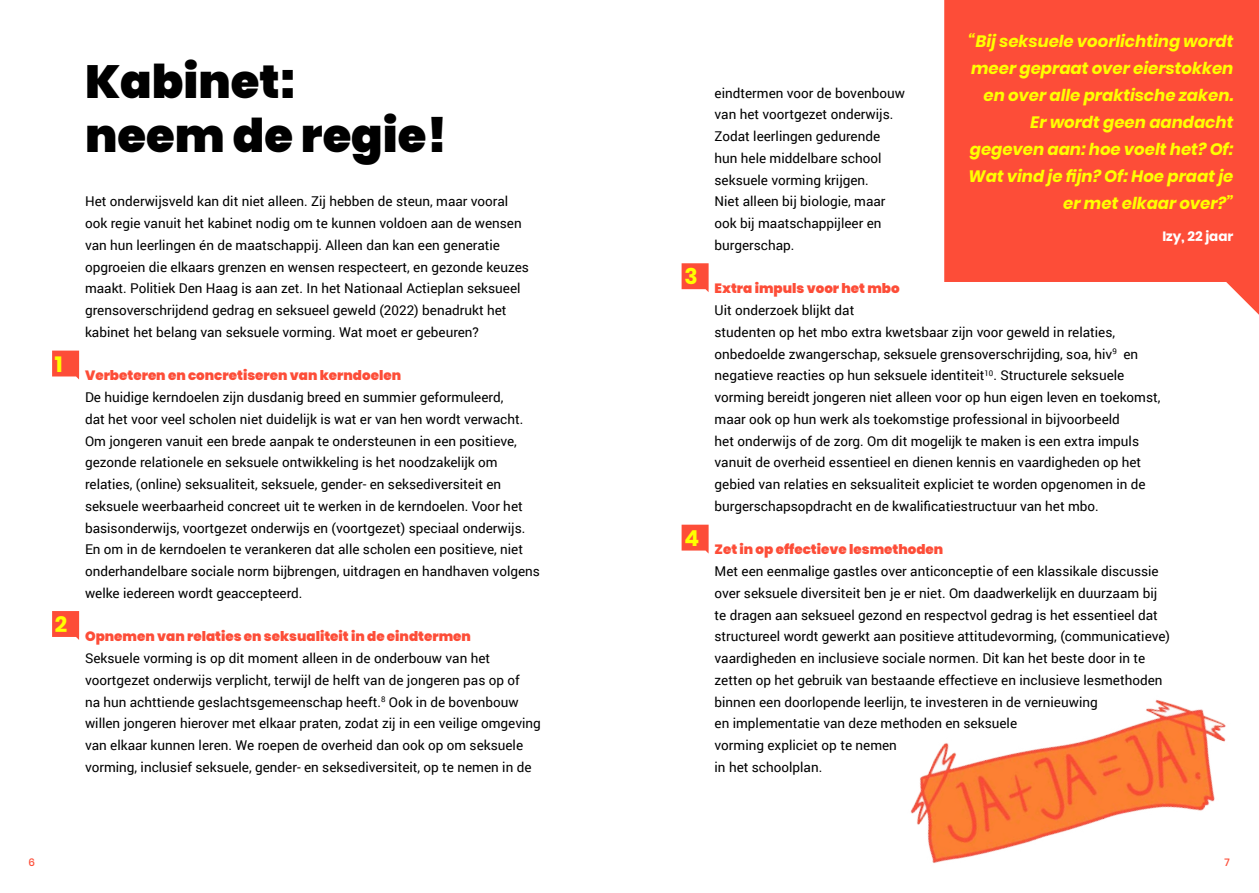
<style>
.page{position:relative;width:1259px;height:893px;background:#fff}
.page>*{position:absolute;margin:0;border:0;box-sizing:border-box;transform-origin:0 0}
.t1{font:900 46.5px/54px "Poppins";color:#000}
.t2{font:700 22.05px "Poppins";color:#ff0}
.t3{font:italic 700 16.5px/27px "Poppins";color:#ff0;text-align:right}
.t4{font:13.5px/21.8px "Roboto";color:#000}
.t5{font:900 13.5px "Poppins";color:#fd4d38}
.t6{font:700 13.5px "Poppins";color:#fff}
.t7{font:500 10.5px "Poppins";color:#fd4d38}
</style>
<div class="page">
<svg style="left:52px;top:351px;width:27px;height:28px"></svg>
<svg style="left:681px;top:263px;width:27px;height:29px"></svg>
<svg style="left:52px;top:611px;width:27px;height:29px"></svg>
<svg style="left:681px;top:525px;width:27px;height:28px"></svg>
<img style="left:910px;top:700px;width:316px;height:163px">
<svg style="left:944px;top:0;width:315px;height:315px;background:#fd5f4c"></svg>
<h2 class="t2" style="left:55px;top:351px;width:9px">1</h2>
<h2 class="t2" style="left:55px;top:611px;width:14px">2</h2>
<h1 class="t1" style="left:85px;top:55px;width:363px">Kabinet:<br>neem de regie!</h1>
<p class="t4" style="left:85px;top:190px;width:445px">Het onderwijsveld kan dit niet alleen. Zij hebben de steun, maar vooral ook regie vanuit het kabinet nodig om te kunnen voldoen aan de wensen van hun leerlingen én de maatschappij. Alleen dan kan een generatie opgroeien die elkaars grenzen en wensen respecteert, en gezonde keuzes maakt. Politiek Den Haag is aan zet. In het Nationaal Actieplan seksueel grensoverschrijdend gedrag en seksueel geweld (2022) benadrukt het kabinet het belang van seksuele vorming. Wat moet er gebeuren?</p>
<p class="t5" style="left:85px;top:367px;width:317px">Verbeteren en concretiseren van kerndoelen</p>
<p class="t4" style="left:85px;top:386px;width:456px">De huidige kerndoelen zijn dusdanig breed en summier geformuleerd,<br>dat het voor veel scholen niet duidelijk is wat er van hen wordt verwacht.<br>Om jongeren vanuit een brede aanpak te ondersteunen in een positieve, gezonde relationele en seksuele ontwikkeling is het noodzakelijk om relaties, (online) seksualiteit, seksuele, gender- en seksediversiteit en seksuele weerbaarheid concreet uit te werken in de kerndoelen. Voor het basisonderwijs, voortgezet onderwijs en (voortgezet) speciaal onderwijs.<br>En om in de kerndoelen te verankeren dat alle scholen een positieve, niet onderhandelbare sociale norm bijbrengen, uitdragen en handhaven volgens welke iedereen wordt geaccepteerd.</p>
<p class="t5" style="left:85px;top:628px;width:387px">Opnemen van relaties en seksualiteit in de eindtermen</p>
<p class="t4" style="left:85px;top:647px;width:457px">Seksuele vorming is op dit moment alleen in de onderbouw van het voortgezet onderwijs verplicht, terwijl de helft van de jongeren pas op of<br>na hun achttiende geslachtsgemeenschap heeft.<sup>8</sup> Ook in de bovenbouw willen jongeren hierover met elkaar praten, zodat zij in een veilige omgeving van elkaar kunnen leren. We roepen de overheid dan ook op om seksuele vorming, inclusief seksuele, gender- en seksediversiteit, op te nemen in de</p>
<p class="t7" style="left:29px;top:856px;width:8px">6</p>
<h2 class="t2" style="left:684px;top:264px;width:15px">3</h2>
<h2 class="t2" style="left:684px;top:525px;width:16px">4</h2>
<p class="t3" style="left:968px;top:28px;width:266px">“Bij seksuele voorlichting wordt meer gepraat over eierstokken en over alle praktische zaken.<br>Er wordt geen aandacht gegeven aan: hoe voelt het? Of:<br>Wat vind je fijn? Of: Hoe praat je er met elkaar over?”</p>
<p class="t6" style="left:1162px;top:228px;width:73px">Izy, 22 jaar</p>
<p class="t4" style="left:714px;top:81px;width:192px">eindtermen voor de bovenbouw van het voortgezet onderwijs.<br>Zodat leerlingen gedurende hun hele middelbare school seksuele vorming krijgen.<br>Niet alleen bij biologie, maar ook bij maatschappijleer en burgerschap.</p>
<p class="t5" style="left:714px;top:280px;width:187px">Extra impuls voor het mbo</p>
<p class="t4" style="left:714px;top:299px;width:447px">Uit onderzoek blijkt dat<br>studenten op het mbo extra kwetsbaar zijn voor geweld in relaties, onbedoelde zwangerschap, seksuele grensoverschrijding, soa, hiv<sup>9</sup> en negatieve reacties op hun seksuele identiteit<sup>10</sup>. Structurele seksuele vorming bereidt jongeren niet alleen voor op hun eigen leven en toekomst, maar ook op hun werk als toekomstige professional in bijvoorbeeld<br>het onderwijs of de zorg. Om dit mogelijk te maken is een extra impuls vanuit de overheid essentieel en dienen kennis en vaardigheden op het gebied van relaties en seksualiteit expliciet te worden opgenomen in de burgerschapsopdracht en de kwalificatiestructuur van het mbo.</p>
<p class="t5" style="left:714px;top:541px;width:230px">Zet in op effectieve lesmethoden</p>
<p class="t4" style="left:714px;top:560px;width:457px">Met een eenmalige gastles over anticonceptie of een klassikale discussie over seksuele diversiteit ben je er niet. Om daadwerkelijk en duurzaam bij te dragen aan seksueel gezond en respectvol gedrag is het essentieel dat structureel wordt gewerkt aan positieve attitudevorming, (communicatieve) vaardigheden en inclusieve sociale normen. Dit kan het beste door in te zetten op het gebruik van bestaande effectieve en inclusieve lesmethoden binnen een doorlopende leerlijn, te investeren in de vernieuwing<br>en implementatie van deze methoden en seksuele<br>vorming expliciet op te nemen<br>in het schoolplan.</p>
<p class="t7" style="left:1224px;top:856px;width:7px">7</p>
</div>
